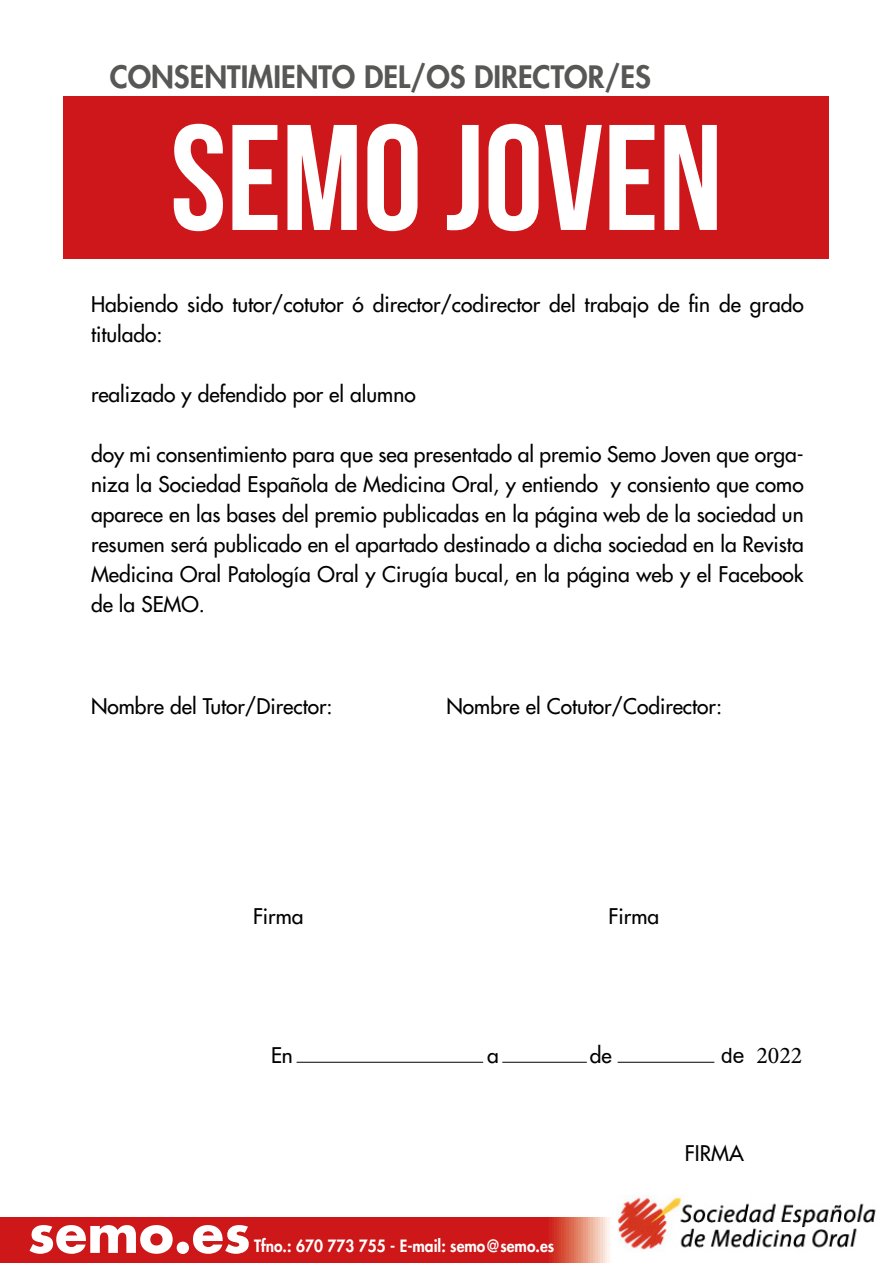
<style>
.page{position:relative;width:893px;height:1263px;background:#fff}
.page>*{position:absolute;margin:0;border:0;box-sizing:border-box;transform-origin:0 0}
.t1{font:150px "Bebas Neue";color:#fff}
.t2{font:700 52.5px "Futura LT";color:#fff}
.t3{font:800 30px "Futura LT";color:#575756}
.t4{font:24px "Minion Pro";color:#000}
.t5{font:21px/30px "Futura LT";color:#000}
.t6{font:800 16.5px "Futura LT";color:#fff;scale:.94 1}
.s1{font-family:"Arial";font-size:21px}
</style>
<div class="page">
<div style="left:64px;top:97px;width:765px;height:162px;background:#cd171a"></div>
<hr style="left:297px;top:1062px;width:186px;height:1px;background:#000">
<hr style="left:502px;top:1062px;width:85px;height:1px;background:#000">
<hr style="left:618px;top:1062px;width:96px;height:1px;background:#000">
<img style="left:617px;top:1195px;width:259px;height:55px">
<svg style="left:0;top:1217px;width:610px;height:46px;background:#cf2222"></svg>
<h3 class="t3" style="left:110px;top:57px;width:543px">CONSENTIMIENTO DEL/OS DIRECTOR/ES</h3>
<h1 class="t1" style="left:170px;top:96px;width:554px">SEMO JOVEN</h1>
<p class="t5" style="left:91px;top:289px;width:714px">Habiendo sido tutor/cotutor ó director/codirector del trabajo de fin de grado titulado:</p>
<p class="t5" style="left:91px;top:379px;width:326px">realizado y defendido por el alumno</p>
<p class="t5" style="left:91px;top:439px;width:714px;text-align:justify">doy mi consentimiento para que sea presentado al premio Semo Joven que orga&shy;niza la Sociedad Española de Medicina Oral, y entiendo y consiento que como aparece en las bases del premio publicadas en la página web de la sociedad un resumen será publicado en el apartado destinado a dicha sociedad en la Revista Medicina Oral Patología Oral y Cirugía bucal, en la página web y el Facebook de la SEMO.</p>
<p class="t5" style="left:91px;top:691px;width:243px">Nombre del Tutor/Director:</p>
<p class="t5" style="left:253px;top:901px;width:52px">Firma</p>
<p class="t5" style="left:446px;top:691px;width:277px">Nombre el Cotutor/Codirector:</p>
<p class="t5" style="left:608px;top:901px;width:52px">Firma</p>
<p class="t5" style="left:271px;top:1039px;width:23px">En</p>
<p class="t5" style="left:487px;top:1039px;width:13px">a</p>
<p class="t5" style="left:590px;top:1039px;width:23px">de</p>
<p class="t4" style="left:721px;top:1039px;width:83px"><span class="s1">de</span> 2022</p>
<h2 class="t2" style="left:28px;top:1198px;width:224px">semo.es</h2>
<p class="t6" style="left:254px;top:1235px;width:321px">Tfno.: 670 773 755 - E-mail: semo@semo.es</p>
<p class="t5" style="left:685px;top:1138px;width:60px">FIRMA</p>
</div>
